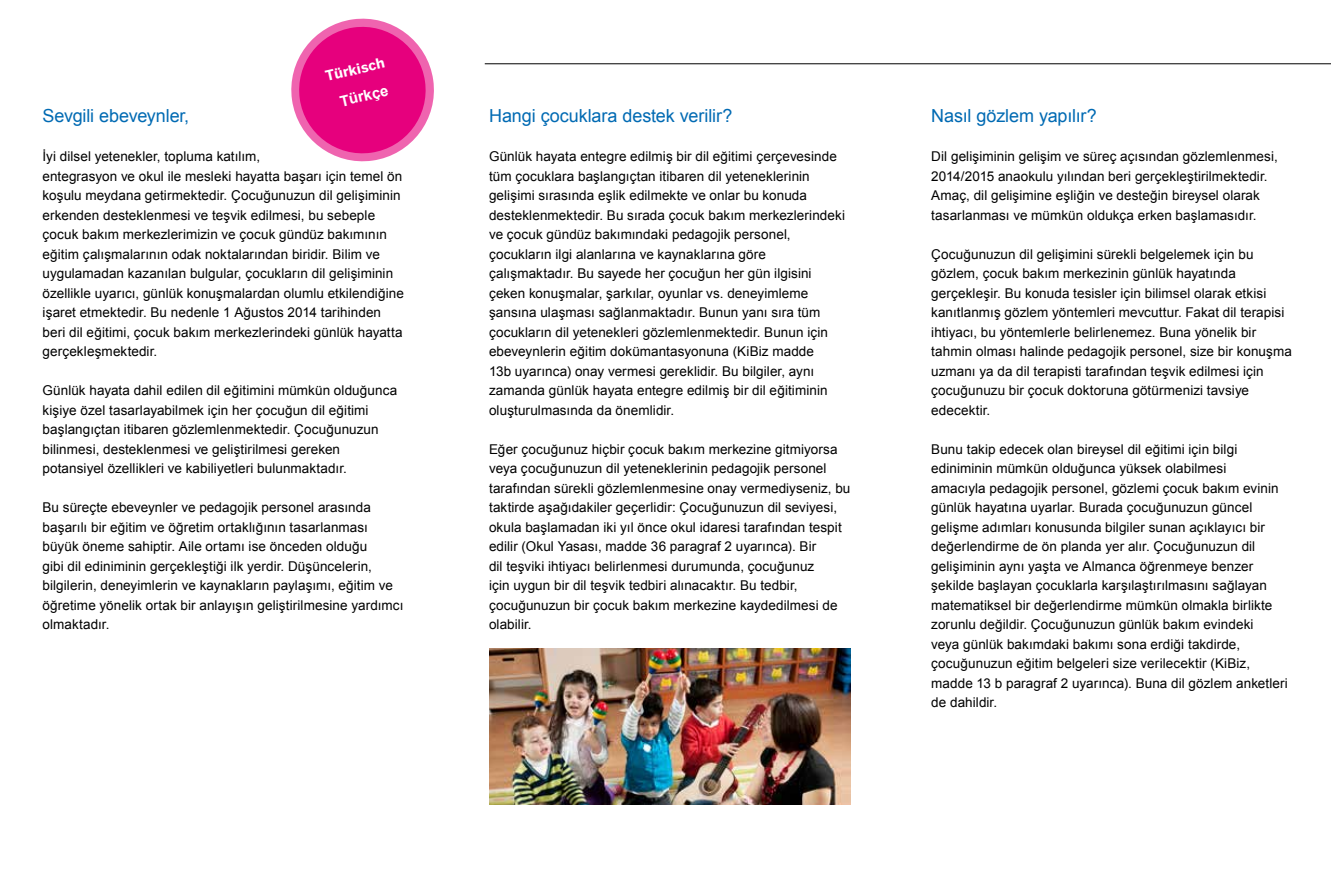
<style>
.page{position:relative;width:1331px;height:893px;background:#fff}
.page>*{position:absolute;margin:0;border:0;box-sizing:border-box;transform-origin:0 0}
.t1{font:18px "Arial";letter-spacing:-.005em;color:#006ab3}
.t2{font:700 15px "Arial";color:#fff}
.t3{font:700 14.1px "Benton Sans";color:#fff}
.t4{font:13.5px/19.5px "Arial";letter-spacing:.005em;color:#000}
</style>
<div class="page">
<hr style="left:485px;top:63px;width:846px;height:1px;background:#000">
<svg style="left:291px;top:18px;width:143px;height:144px"></svg>
<img style="left:489px;top:649px;width:361px;height:156px">
<p class="t3" style="left:324px;top:68px;width:62px;rotate:-13deg">Türkisch</p>
<p class="t2" style="left:338px;top:92px;width:51px;rotate:-13deg">Türkçe</p>
<h1 class="t1" style="left:43px;top:104px;width:148px">Sevgili ebeveynler,</h1>
<h1 class="t1" style="left:489px;top:104px;width:245px">Hangi çocuklara destek verilir?</h1>
<p class="t4" style="left:489px;top:147px;width:358px">Günlük hayata entegre edilmiş bir dil eğitimi çerçevesinde tüm çocuklara başlangıçtan itibaren dil yeteneklerinin gelişimi sırasında eşlik edilmekte ve onlar bu konuda desteklenmektedir. Bu sırada çocuk bakım merkezlerindeki ve çocuk gündüz bakımındaki pedagojik personel, çocukların ilgi alanlarına ve kaynaklarına göre çalışmaktadır. Bu sayede her çocuğun her gün ilgisini çeken konuşmalar, şarkılar, oyunlar vs. deneyimleme şansına ulaşması sağlanmaktadır. Bunun yanı sıra tüm çocukların dil yetenekleri gözlemlenmektedir. Bunun için ebeveynlerin eğitim dokümantasyonuna (KiBiz madde<br>13b uyarınca) onay vermesi gereklidir. Bu bilgiler, aynı zamanda günlük hayata entegre edilmiş bir dil eğitiminin oluşturulmasında da önemlidir.</p>
<p class="t4" style="left:489px;top:439px;width:363px">Eğer çocuğunuz hiçbir çocuk bakım merkezine gitmiyorsa veya çocuğunuzun dil yeteneklerinin pedagojik personel tarafından sürekli gözlemlenmesine onay vermediyseniz, bu taktirde aşağıdakiler geçerlidir: Çocuğunuzun dil seviyesi, okula başlamadan iki yıl önce okul idaresi tarafından tespit edilir (Okul Yasası, madde 36 paragraf 2 uyarınca). Bir<br>dil teşviki ihtiyacı belirlenmesi durumunda, çocuğunuz<br>için uygun bir dil teşvik tedbiri alınacaktır. Bu tedbir, çocuğunuzun bir çocuk bakım merkezine kaydedilmesi de olabilir.</p>
<p class="t4" style="left:43px;top:147px;width:363px">İyi dilsel yetenekler, topluma katılım,<br>entegrasyon ve okul ile mesleki hayatta başarı için temel ön koşulu meydana getirmektedir. Çocuğunuzun dil gelişiminin erkenden desteklenmesi ve teşvik edilmesi, bu sebeple çocuk bakım merkezlerimizin ve çocuk gündüz bakımının eğitim çalışmalarının odak noktalarından biridir. Bilim ve uygulamadan kazanılan bulgular, çocukların dil gelişiminin özellikle uyarıcı, günlük konuşmalardan olumlu etkilendiğine işaret etmektedir. Bu nedenle 1 Ağustos 2014 tarihinden beri dil eğitimi, çocuk bakım merkezlerindeki günlük hayatta gerçekleşmektedir.</p>
<p class="t4" style="left:43px;top:381px;width:356px">Günlük hayata dahil edilen dil eğitimini mümkün olduğunca kişiye özel tasarlayabilmek için her çocuğun dil eğitimi başlangıçtan itibaren gözlemlenmektedir. Çocuğunuzun bilinmesi, desteklenmesi ve geliştirilmesi gereken potansiyel özellikleri ve kabiliyetleri bulunmaktadır.</p>
<p class="t4" style="left:43px;top:498px;width:362px">Bu süreçte ebeveynler ve pedagojik personel arasında başarılı bir eğitim ve öğretim ortaklığının tasarlanması büyük öneme sahiptir. Aile ortamı ise önceden olduğu<br>gibi dil ediniminin gerçekleştiği ilk yerdir. Düşüncelerin, bilgilerin, deneyimlerin ve kaynakların paylaşımı, eğitim ve öğretime yönelik ortak bir anlayışın geliştirilmesine yardımcı olmaktadır.</p>
<h1 class="t1" style="left:931px;top:104px;width:167px">Nasıl gözlem yapılır?</h1>
<p class="t4" style="left:931px;top:147px;width:348px">Dil gelişiminin gelişim ve süreç açısından gözlemlenmesi, 2014/2015 anaokulu yılından beri gerçekleştirilmektedir.<br>Amaç, dil gelişimine eşliğin ve desteğin bireysel olarak tasarlanması ve mümkün oldukça erken başlamasıdır.</p>
<p class="t4" style="left:931px;top:244px;width:362px">Çocuğunuzun dil gelişimini sürekli belgelemek için bu gözlem, çocuk bakım merkezinin günlük hayatında gerçekleşir. Bu konuda tesisler için bilimsel olarak etkisi kanıtlanmış gözlem yöntemleri mevcuttur. Fakat dil terapisi ihtiyacı, bu yöntemlerle belirlenemez. Buna yönelik bir tahmin olması halinde pedagojik personel, size bir konuşma uzmanı ya da dil terapisti tarafından teşvik edilmesi için çocuğunuzu bir çocuk doktoruna götürmenizi tavsiye edecektir.</p>
<p class="t4" style="left:931px;top:439px;width:358px">Bunu takip edecek olan bireysel dil eğitimi için bilgi ediniminin mümkün olduğunca yüksek olabilmesi<br>amacıyla pedagojik personel, gözlemi çocuk bakım evinin günlük hayatına uyarlar. Burada çocuğunuzun güncel gelişme adımları konusunda bilgiler sunan açıklayıcı bir değerlendirme de ön planda yer alır. Çocuğunuzun dil gelişiminin aynı yaşta ve Almanca öğrenmeye benzer şekilde başlayan çocuklarla karşılaştırılmasını sağlayan matematiksel bir değerlendirme mümkün olmakla birlikte zorunlu değildir. Çocuğunuzun günlük bakım evindeki<br>veya günlük bakımdaki bakımı sona erdiği takdirde, çocuğunuzun eğitim belgeleri size verilecektir (KiBiz, madde 13 b paragraf 2 uyarınca). Buna dil gözlem anketleri de dahildir.</p>
</div>
